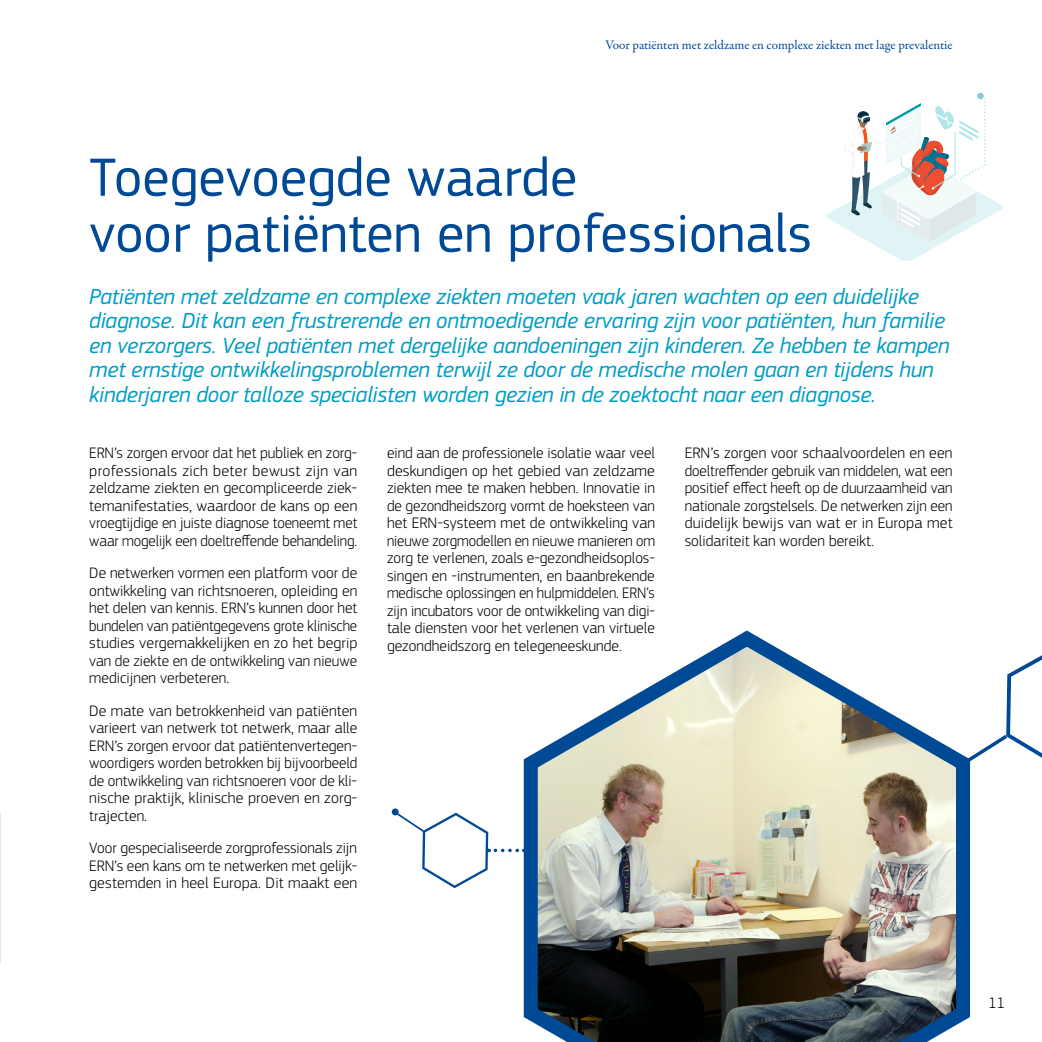
<style>
.page{position:relative;width:1042px;height:1042px;background:#fff}
.page>*{position:absolute;margin:0;border:0;box-sizing:border-box;transform-origin:0 0}
.t1{font:56px/56px "EC Square Sans Pro";color:#004994}
.t2{font:italic 22.75px/24.5px "EC Square Sans Pro";letter-spacing:-.01em;color:#009dc5}
.t3{font:300 15.75px/17.5px "EC Square Sans Pro";color:#000;text-align:justify}
.t4{font:13.12px "Garamond Premr Pro";color:#004994}
</style>
<div class="page">
<img style="left:516px;top:630px;width:455px;height:412px">
<svg style="left:951px;top:655px;width:91px;height:118px"></svg>
<svg style="left:495px;top:848px;width:30px;height:4px"></svg>
<svg style="left:393px;top:812px;width:96px;height:76px"></svg>
<div style="left:392px;top:808px;width:7px;height:7px;background:#004994;border-radius:50%"></div>
<svg style="left:826px;top:92px;width:176px;height:169px"></svg>
<p class="t4" style="left:605px;top:37px;width:349px">Voor patiënten met zeldzame en complexe ziekten met lage prevalentie</p>
<h1 class="t1" style="left:89px;top:150px;width:724px">Toegevoegde waarde<br>voor patiënten en professionals</h1>
<p class="t2" style="left:89px;top:284px;width:862px">Patiënten met zeldzame en complexe ziekten moeten vaak jaren wachten op een duidelijke diagnose. Dit kan een frustrerende en ontmoedigende ervaring zijn voor patiënten, hun familie en verzorgers. Veel patiënten met dergelijke aandoeningen zijn kinderen. Ze hebben te kampen met ernstige ontwikkelingsproblemen terwijl ze door de medische molen gaan en tijdens hun kinderjaren door talloze specialisten worden gezien in de zoektocht naar een diagnose.</p>
<p class="t3" style="left:89px;top:444px;width:270px">ERN’s zorgen ervoor dat het publiek en zorg&shy;professionals zich beter bewust zijn van zeldzame ziekten en gecompliceerde ziek&shy;temanifestaties, waardoor de kans op een vroegtijdige en juiste diagnose toeneemt met waar mogelijk een doeltreffende behandeling.</p>
<p class="t3" style="left:89px;top:564px;width:270px">De netwerken vormen een platform voor de ontwikkeling van richtsnoeren, opleiding en het delen van kennis. ERN’s kunnen door het bundelen van patiëntgegevens grote klinische studies vergemakkelijken en zo het begrip van de ziekte en de ontwikkeling van nieuwe medicijnen verbeteren.</p>
<p class="t3" style="left:89px;top:701px;width:269px">De mate van betrokkenheid van patiënten varieert van netwerk tot netwerk, maar alle ERN’s zorgen ervoor dat patiëntenvertegen&shy;woordigers worden betrokken bij bijvoorbeeld de ontwikkeling van richtsnoeren voor de kli&shy;nische praktijk, klinische proeven en zorg&shy;trajecten.</p>
<p class="t3" style="left:89px;top:839px;width:269px">Voor gespecialiseerde zorgprofessionals zijn ERN’s een kans om te netwerken met gelijk&shy;gestemden in heel Europa. Dit maakt een</p>
<p class="t3" style="left:387px;top:444px;width:270px">eind aan de professionele isolatie waar veel deskundigen op het gebied van zeldzame ziekten mee te maken hebben. Innovatie in de gezondheidszorg vormt de hoeksteen van het ERN-systeem met de ontwikkeling van nieuwe zorgmodellen en nieuwe manieren om zorg te verlenen, zoals e-gezondheidsoplos&shy;singen en -instrumenten, en baanbrekende medische oplossingen en hulpmiddelen. ERN’s zijn incubators voor de ontwikkeling van digi&shy;tale diensten voor het verlenen van virtuele gezondheidszorg en telegeneeskunde.</p>
<p class="t3" style="left:685px;top:444px;width:269px">ERN’s zorgen voor schaalvoordelen en een doeltreffender gebruik van middelen, wat een positief effect heeft op de duurzaamheid van nationale zorgstelsels. De netwerken zijn een duidelijk bewijs van wat er in Europa met solidariteit kan worden bereikt.</p>
<p class="t3" style="left:988px;top:994px;width:19px">11</p>
</div>
